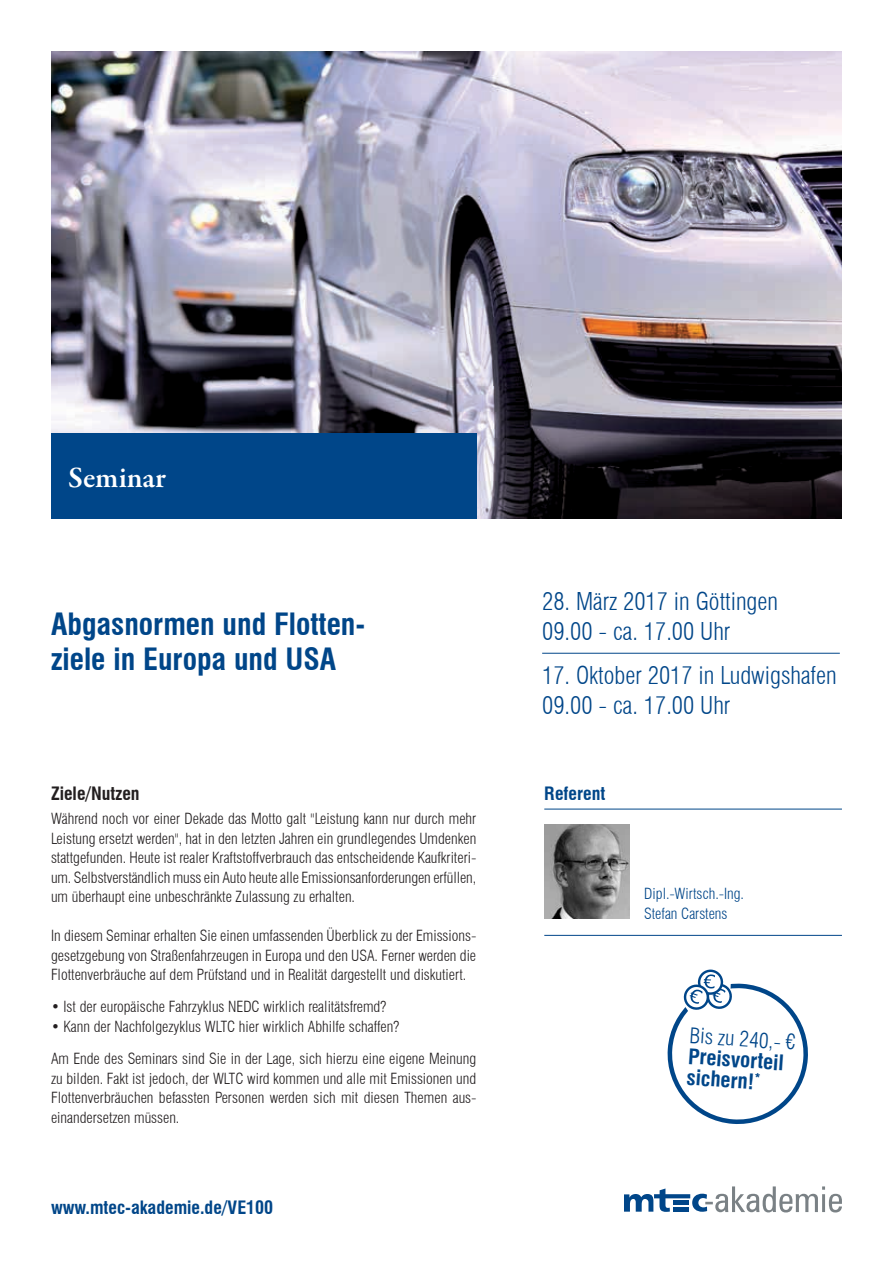
<style>
.page{position:relative;width:893px;height:1263px;background:#fff}
.page>*{position:absolute;margin:0;border:0;box-sizing:border-box;transform-origin:0 0}
.t1{font:700 condensed 30px/34.5px "Swiss 721 BT";color:#004689}
.t2{font:600 30px "Garamond Premr Pro";letter-spacing:-.005em;color:#fff}
.t3{font:300 condensed 24px/30px "Swiss 721 BT";color:#004689}
.t4{font:700 condensed 21px/21px "Swiss 721 BT";color:#004689}
.t5{font:300 condensed 21px "Swiss 721 BT";color:#004689}
.t6{font:700 condensed 18px "Swiss 721 BT";color:#004689}
.t7{font:700 condensed 18px "Swiss 721 BT";color:#231f20}
.t8{font:300 condensed 15px/19.5px "Swiss 721 BT";color:#231f20;text-align:justify}
.t9{font:300 condensed 15px/19.5px "Swiss 721 BT";color:#004689}
</style>
<div class="page">
<img style="left:51px;top:51px;width:791px;height:468px">
<svg style="left:624px;top:1186px;width:218px;height:26px"></svg>
<img style="left:544px;top:825px;width:85px;height:93px">
<hr style="left:544px;top:935px;width:298px;height:1px;background:#004689">
<hr style="left:544px;top:809px;width:298px;height:1px;background:#004689">
<svg style="left:699px;top:970px;width:23px;height:24px"></svg>
<div style="left:698px;top:969px;width:25px;height:26px;border:2px solid #004689;border-radius:50%"></div>
<svg style="left:667px;top:974px;width:141px;height:150px"></svg>
<div style="left:51px;top:434px;width:425px;height:85px;background:#004689"></div>
<hr style="left:542px;top:653px;width:298px;height:1px;background:#004689">
<h1 class="t2" style="left:68px;top:460px;width:99px">Seminar</h1>
<h1 class="t1" style="left:51px;top:607px;width:316px">Abgasnormen und Flotten&shy;ziele in Europa und USA</h1>
<p class="t7" style="left:51px;top:783px;width:90px">Ziele/Nutzen</p>
<p class="t8" style="left:51px;top:809px;width:427px">Während noch vor einer Dekade das Motto galt "Leistung kann nur durch mehr Leistung ersetzt werden", hat in den letzten Jahren ein grundlegendes Umdenken stattgefunden. Heute ist realer Kraftstoffverbrauch das entscheidende Kaufkriteri&shy;um. Selbstverständlich muss ein Auto heute alle Emissionsanforderungen erfüllen, um überhaupt eine unbeschränkte Zulassung zu erhalten.</p>
<p class="t8" style="left:51px;top:926px;width:427px">In diesem Seminar erhalten Sie einen umfassenden Überblick zu der Emissions&shy;gesetzgebung von Straßenfahrzeugen in Europa und den USA. Ferner werden die Flottenverbräuche auf dem Prüfstand und in Realität dargestellt und diskutiert.</p>
<p class="t8" style="left:51px;top:997px;width:337px">• Ist der europäische Fahrzyklus NEDC wirklich realitätsfremd?</p>
<p class="t8" style="left:51px;top:1010px;width:427px;line-height:32.2px">• Kann der Nachfolgezyklus WLTC hier wirklich Abhilfe schaffen?<br>Am Ende des Seminars sind Sie in der Lage, sich hierzu eine eigene Meinung</p>
<p class="t8" style="left:51px;top:1068px;width:427px">zu bilden. Fakt ist jedoch, der WLTC wird kommen und alle mit Emissionen und Flottenverbräuchen befassten Personen werden sich mit diesen Themen aus&shy;einandersetzen müssen.</p>
<p class="t6" style="left:51px;top:1196px;width:224px">www.mtec-akademie.de/VE100</p>
<h2 class="t3" style="left:542px;top:586px;width:237px">28. März 2017 in Göttingen<br>09.00 - ca. 17.00 Uhr</h2>
<h2 class="t3" style="left:542px;top:661px;width:296px">17. Oktober 2017 in Ludwigshafen<br>09.00 - ca. 17.00 Uhr</h2>
<p class="t6" style="left:544px;top:783px;width:63px">Referent</p>
<p class="t9" style="left:644px;top:884px;width:101px">Dipl.-Wirtsch.-Ing.<br>Stefan Carstens</p>
<h3 class="t5" style="left:691px;top:1022px;width:108px;rotate:4deg">Bis zu 240,- €</h3>
<h3 class="t4" style="left:689px;top:1045px;width:97px;rotate:4deg">Preisvorteil sichern!<sup>*</sup></h3>
</div>
